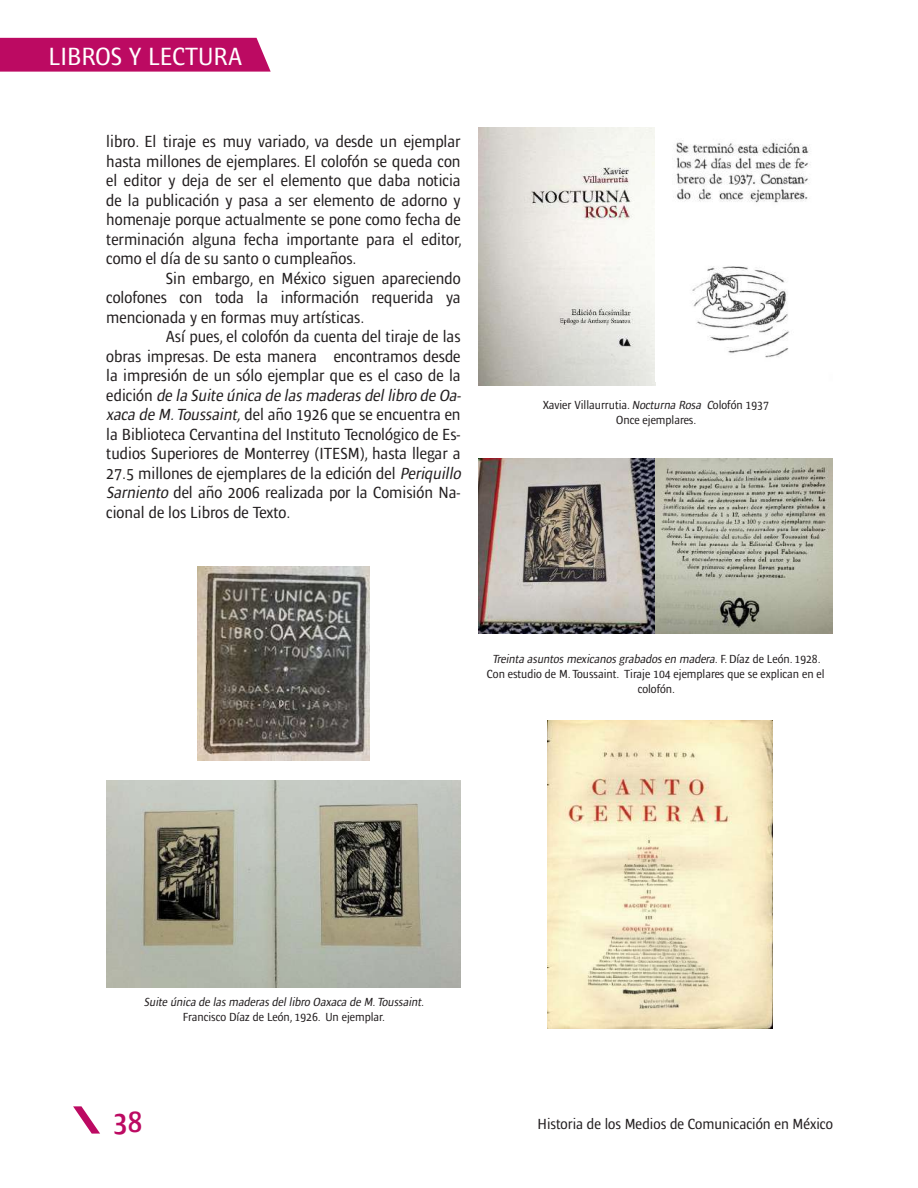
<style>
.page{position:relative;width:918px;height:1188px;background:#fff}
.page>*{position:absolute;margin:0;border:0;box-sizing:border-box;transform-origin:0 0}
.t1{font:600 condensed 30px "Ardoise Std";color:#bc0a62}
.t2{font:condensed 25.5px "Ardoise Std";color:#fff}
.t3{font:condensed 16.5px/19.5px "Ardoise Std";color:#231f20;text-align:justify}
.t4{font:condensed 15px "Ardoise Std";color:#231f20}
.t5{font:condensed 12px/15px "Ardoise Std";color:#231f20;text-align:center}
.t6{font:italic condensed 12px "Ardoise Std";color:#231f20}
.s1{font-style:italic}
</style>
<div class="page">
<img style="left:198px;top:567px;width:171px;height:194px">
<img style="left:106px;top:781px;width:355px;height:206px">
<img style="left:479px;top:128px;width:177px;height:257px">
<img style="left:676px;top:140px;width:134px;height:218px">
<img style="left:479px;top:458px;width:354px;height:176px">
<img style="left:547px;top:720px;width:226px;height:309px">
<svg style="left:73px;top:1106px;width:27px;height:28px"></svg>
<div style="left:0;top:38px;width:271px;height:34px;background:#bc0a62"></div>
<h2 class="t2" style="left:49px;top:42px;width:195px">LIBROS Y LECTURA</h2>
<p class="t3" style="left:106px;top:132px;width:357px">libro. El tiraje es muy variado, va desde un ejemplar hasta millones de ejemplares. El colofón se queda con el editor y deja de ser el elemento que daba noticia de la publicación y pasa a ser elemento de adorno y homenaje porque actualmente se pone como fecha de terminación alguna fecha importante para el editor, como el día de su santo o cumpleaños.</p>
<p class="t3" style="left:106px;top:268px;width:356px;text-indent:60px">Sin embargo, en México siguen apareciendo colofones con toda la información requerida ya mencionada y en formas muy artísticas.</p>
<p class="t3" style="left:106px;top:327px;width:359px;text-align:left;text-indent:60px">Así pues, el colofón da cuenta del tiraje de las obras impresas. De esta manera encontramos desde la impresión de un sólo ejemplar que es el caso de la e d i c i ó n <span class="s1">de la Suite única de las maderas dellibro de Oa&shy;xaca de M.Toussaint,</span>del año 1926 que se encuentra en la Biblioteca Cervantina del Instituto Tecnológico de Es&shy;tudios Superiores de Monterrey (ITESM), hasta llegar a 27.5 millones de ejemplares de la edición del <span class="s1">Periquillo Sarniento</span> del año 2006 realizada por la Comisión Na&shy;cional de los Libros de Texto.</p>
<p class="t5" style="left:543px;top:398px;width:228px">Xavier Villaurrutia. <span class="s1">Nocturna Rosa C</span>olofón 1937<br>Once ejemplares.</p>
<p class="t5" style="left:487px;top:651px;width:339px"><span class="s1">Treinta asuntos mexicanos grabados en madera.</span>F. D ía z d e L e ó n . 1 9 2 8 .<br>Con estudio de M. Toussaint. Tiraje 104 ejemplares que se explican en el colofón.</p>
<p class="t6" style="left:144px;top:995px;width:284px">Suite única de las maderas dellibro Oaxaca de M.Toussaint.</p>
<p class="t5" style="left:183px;top:1009px;width:204px">Francisco Díaz de León, 1926. Un ejemplar.</p>
<h1 class="t1" style="left:113px;top:1104px;width:30px">38</h1>
<p class="t4" style="left:538px;top:1115px;width:297px">Historia de los Medios de Comunicación en México</p>
</div>
